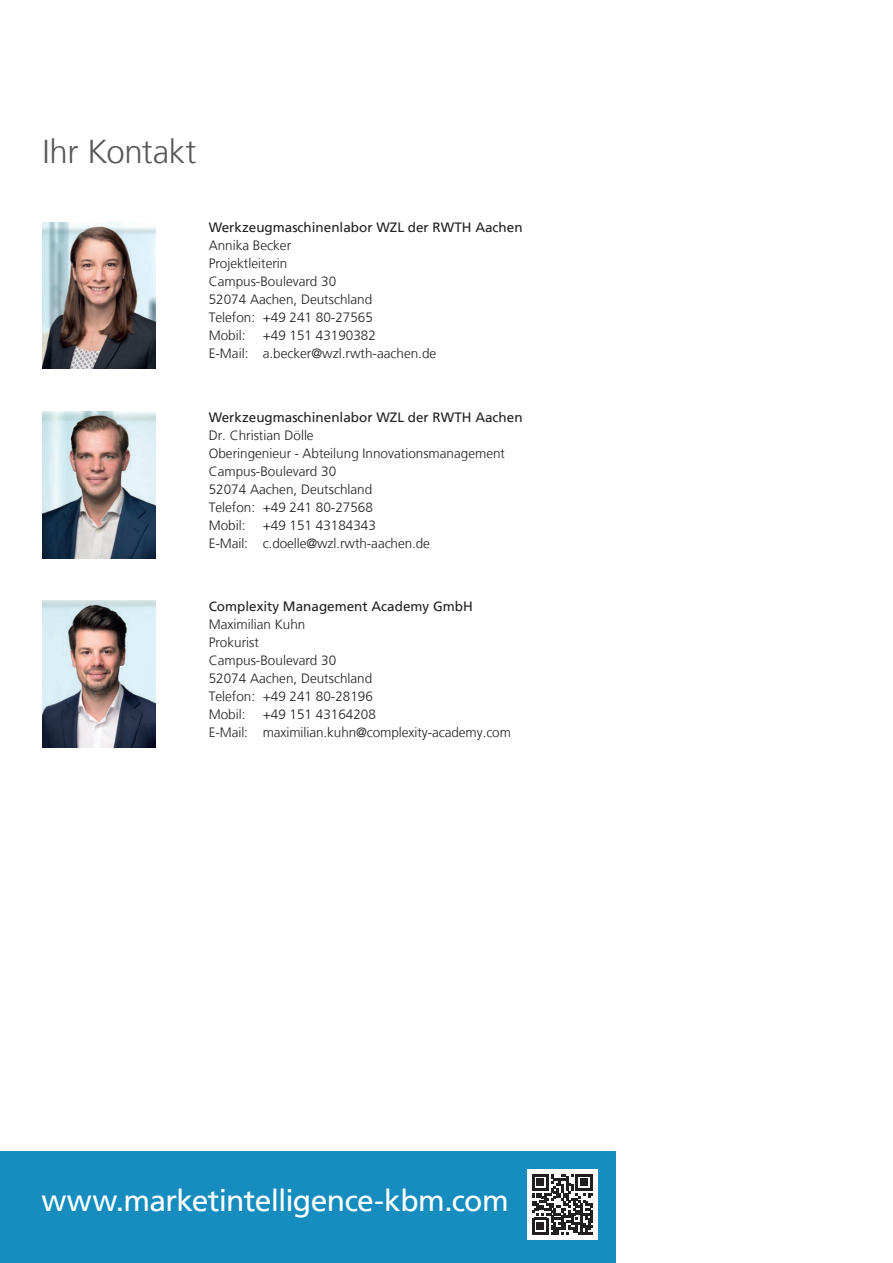
<style>
.page{position:relative;width:893px;height:1263px;background:#fff}
.page>*{position:absolute;margin:0;border:0;box-sizing:border-box;transform-origin:0 0}
.t1{font:300 33px "Frutiger LT";letter-spacing:-.015em;color:#57585a}
.t2{font:30px "Frutiger LT";letter-spacing:-.025em;color:#fff}
.t3{font:300 13.5px/18px "Frutiger LT";color:#231f20}
.t4{font:13.5px "Frutiger LT";color:#231f20}
</style>
<div class="page">
<div style="left:0;top:1152px;width:616px;height:111px;background:#168dbe"></div>
<img style="left:43px;top:411px;width:112px;height:147px">
<img style="left:43px;top:601px;width:112px;height:146px">
<div style="left:527px;top:1169px;width:70px;height:70px;background:#fff"></div>
<svg style="left:532px;top:1174px;width:61px;height:61px"></svg>
<img style="left:43px;top:222px;width:112px;height:147px">
<h1 class="t1" style="left:43px;top:133px;width:155px">Ihr Kontakt</h1>
<p class="t4" style="left:209px;top:220px;width:315px">Werkzeugmaschinenlabor WZL der RWTH Aachen</p>
<p class="t3" style="left:209px;top:237px;width:166px">Annika Becker<br>Projektleiterin<br>Campus-Boulevard 30<br>52074 Aachen, Deutschland<br>Telefon: +49 241 80-27565<br>Mobil:</p>
<p class="t3" style="left:209px;top:327px;width:229px;text-align:center">+49 151 43190382<br>E-Mail: a.becker@wzl.rwth-aachen.de</p>
<p class="t4" style="left:209px;top:409px;width:315px">Werkzeugmaschinenlabor WZL der RWTH Aachen</p>
<p class="t3" style="left:209px;top:426px;width:298px">Dr. Christian Dölle<br>Oberingenieur - Abteilung Innovationsmanagement<br>Campus-Boulevard 30<br>52074 Aachen, Deutschland<br>Telefon: +49 241 80-27568<br>Mobil:</p>
<p class="t3" style="left:209px;top:516px;width:223px;text-align:center">+49 151 43184343<br>E-Mail: c.doelle@wzl.rwth-aachen.de</p>
<p class="t4" style="left:209px;top:598px;width:266px">Complexity Management Academy GmbH</p>
<p class="t3" style="left:209px;top:615px;width:166px">Maximilian Kuhn<br>Prokurist<br>Campus-Boulevard 30<br>52074 Aachen, Deutschland<br>Telefon: +49 241 80-28196<br>Mobil:</p>
<p class="t3" style="left:209px;top:705px;width:304px;text-indent:54px">+49 151 43164208<br>E-Mail: maximilian.kuhn@complexity-academy.com</p>
<h2 class="t2" style="left:41px;top:1183px;width:469px">www.marketintelligence-kbm.com</h2>
</div>
